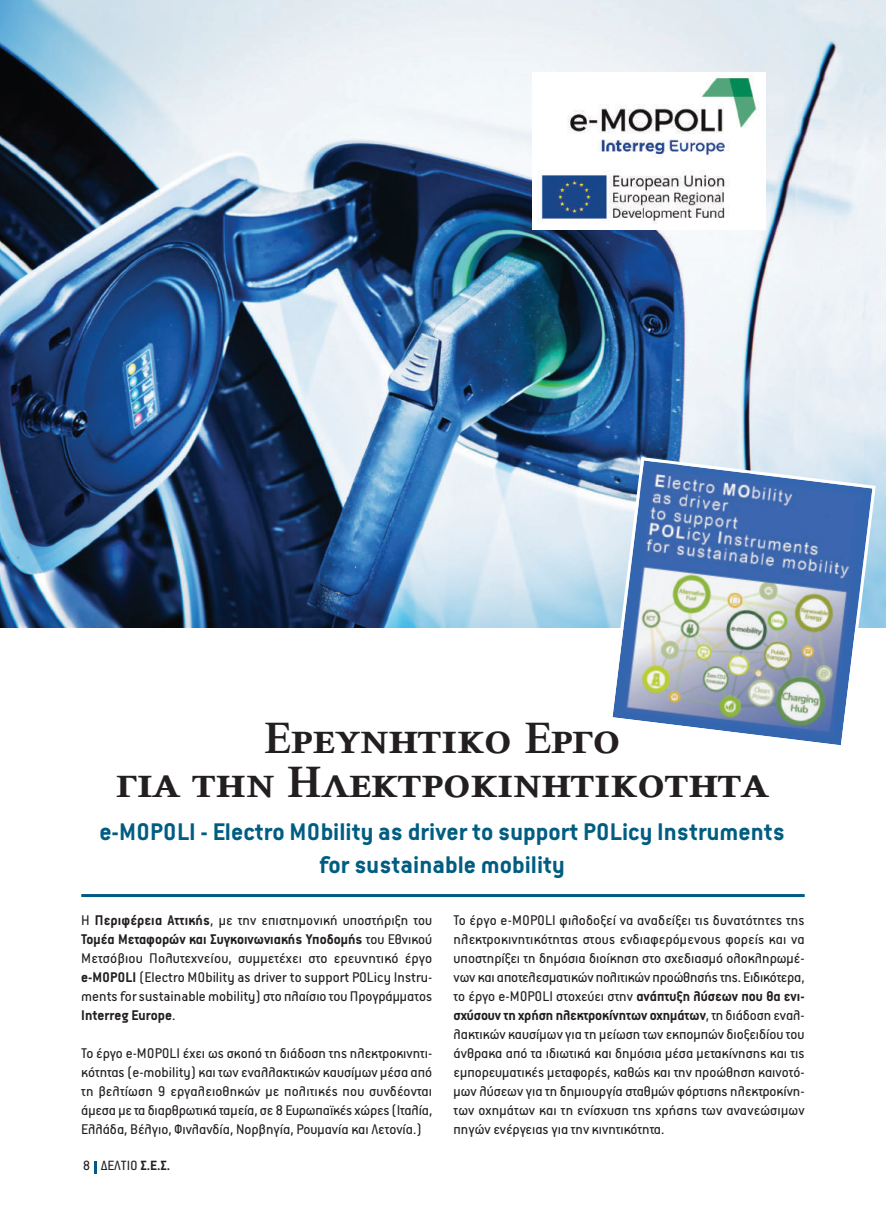
<style>
.page{position:relative;width:886px;height:1218px;background:#fff}
.page>*{position:absolute;margin:0;border:0;box-sizing:border-box;transform-origin:0 0}
.t1{font:700 49.5px/43.5px "PF Press S Caps Os F";color:#231f20;text-align:center}
.t2{font:700 27px/32.4px "PF Premier Text";color:#005d81;text-align:center}
.t3{font:15.75px/18.9px "PF Premier Text";color:#231f20;text-align:justify}
.t4{font:15px "PF Premier Text";color:#231f20}
.s1{font-weight:700}
</style>
<div class="page">
<img style="left:0;top:0;width:885px;height:627px">
<svg style="left:94px;top:1161px;width:2px;height:12px"></svg>
<hr style="left:81px;top:893px;width:723px;height:3px;background:#005d81">
<img style="left:532px;top:72px;width:233px;height:157px">
<img style="left:607px;top:455px;width:270px;height:290px">
<h1 class="t1" style="left:116px;top:716px;width:654px">Ερευνητικο Εργο<br>για την Ηλεκτροκινητικοτητα</h1>
<h2 class="t2" style="left:99px;top:815px;width:687px">e-MOPOLI - Electro MObility as driver to support POLicy Instruments for sustainable mobility</h2>
<p class="t3" style="left:81px;top:911px;width:352px">Η <span class="s1">Περιφέρεια Αττικής</span>, με την επιστημονική υποστήριξη του <span class="s1">Τομέα Μεταφορών και Συγκοινωνιακής Υποδομής</span> του Εθνικού Μετσόβιου Πολυτεχνείου, συμμετέχει στο ερευνητικό έργο <span class="s1">e-MOPOLI</span> (Electro MObility as driver to support POLicy Instru&shy;ments for sustainable mobility) στο πλαίσιο του Προγράμματος <span class="s1">Interreg Europe</span>.</p>
<p class="t3" style="left:81px;top:1043px;width:352px">Το έργο e-MOPOLI έχει ως σκοπό τη διάδοση της ηλεκτροκινητι&shy;κότητας(e-mobility) και των εναλλακτικών καυσίμων μέσα από τη βελτίωση 9 εργαλειοθηκών με πολιτικές που συνδέονται άμεσα με τα διαρθρωτικά ταμεία, σε 8 Ευρωπαϊκέςχώρες(Ιταλία, Ελλάδα, Βέλγιο, Φινλανδία, Νορβηγία, Ρουμανία και Λετονία.)</p>
<p class="t4" style="left:83px;top:1158px;width:89px">8 ΔΕΛΤΙΟ <span class="s1">Σ.Ε.Σ.</span></p>
<p class="t3" style="left:453px;top:911px;width:352px">Το έργο e-MOPOLI φιλοδοξεί να αναδείξει τις δυνατότητες της ηλεκτροκινητικότητας στους ενδιαφερόμενους φορείς και να υποστηρίξει τη δημόσια διοίκηση στο σχεδιασμό ολοκληρωμέ&shy;νων και αποτελεσματικών πολιτικών προώθησήςτης. Ειδικότερα, το έργο e-MOPOLI στοχεύει στην <span class="s1">ανάπτυξη λύσεων που θα ενι&shy;σχύσουν τη χρήση ηλεκτροκίνητων οχημάτων</span>,τη διάδοση εναλ&shy;λακτικών καυσίμων για τη μείωση των εκπομπών διοξειδίου του άνθρακα από τα ιδιωτικά και δημόσια μέσα μετακίνησης και τις εμπορευματικές μεταφορές, καθώς και την προώθηση καινοτό&shy;μων λύσεων για τη δημιουργία σταθμών φόρτισης ηλεκτροκίνη&shy;των οχημάτων και τη ενίσχυση της χρήσης των ανανεώσιμων πηγών ενέργειας για την κινητικότητα.</p>
</div>
